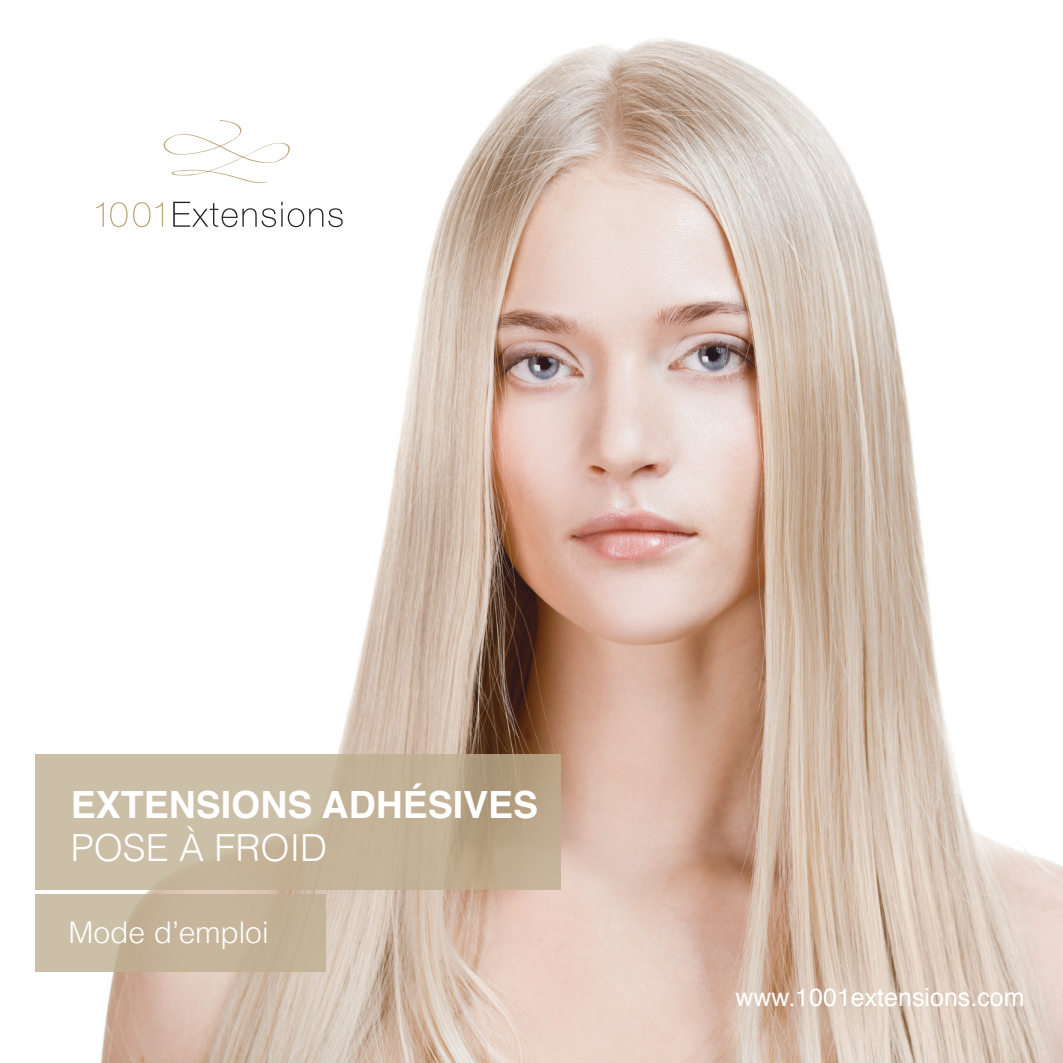
<style>
.page{position:relative;width:1063px;height:1063px;background:#fff}
.page>*{position:absolute;margin:0;border:0;box-sizing:border-box;transform-origin:0 0}
.t1{font:700 37.5px "Helvetica";color:#fff}
.t2{font:300 37.5px "Helvetica";color:#fff}
.t3{font:300 30px "Helvetica";color:#fff}
.t4{font:25px "Helvetica";color:#fff}
</style>
<div class="page">
<img style="left:35px;top:38px;width:1028px;height:1025px">
<svg style="left:35px;top:754px;width:526px;height:135px;background:#c4b59b"></svg>
<div style="left:35px;top:895px;width:291px;height:77px;background:#c6b59b"></div>
<div style="left:71px;top:35px;width:297px;height:298px;background:#fff;border-radius:50%"></div>
<svg style="left:96px;top:203px;width:8px;height:24px"></svg>
<svg style="left:110px;top:202px;width:53px;height:25px"></svg>
<svg style="left:173px;top:202px;width:170px;height:25px"></svg>
<svg style="left:163px;top:120px;width:127px;height:63px"></svg>
<h1 class="t1" style="left:71px;top:775px;width:469px">EXTENSIONS ADHÉSIVES</h1>
<h1 class="t2" style="left:71px;top:817px;width:258px">Pose à froid</h1>
<p class="t3" style="left:69px;top:908px;width:202px">Mode d’emploi</p>
<p class="t4" style="left:736px;top:978px;width:291px">www.1001extensions.com</p>
</div>
